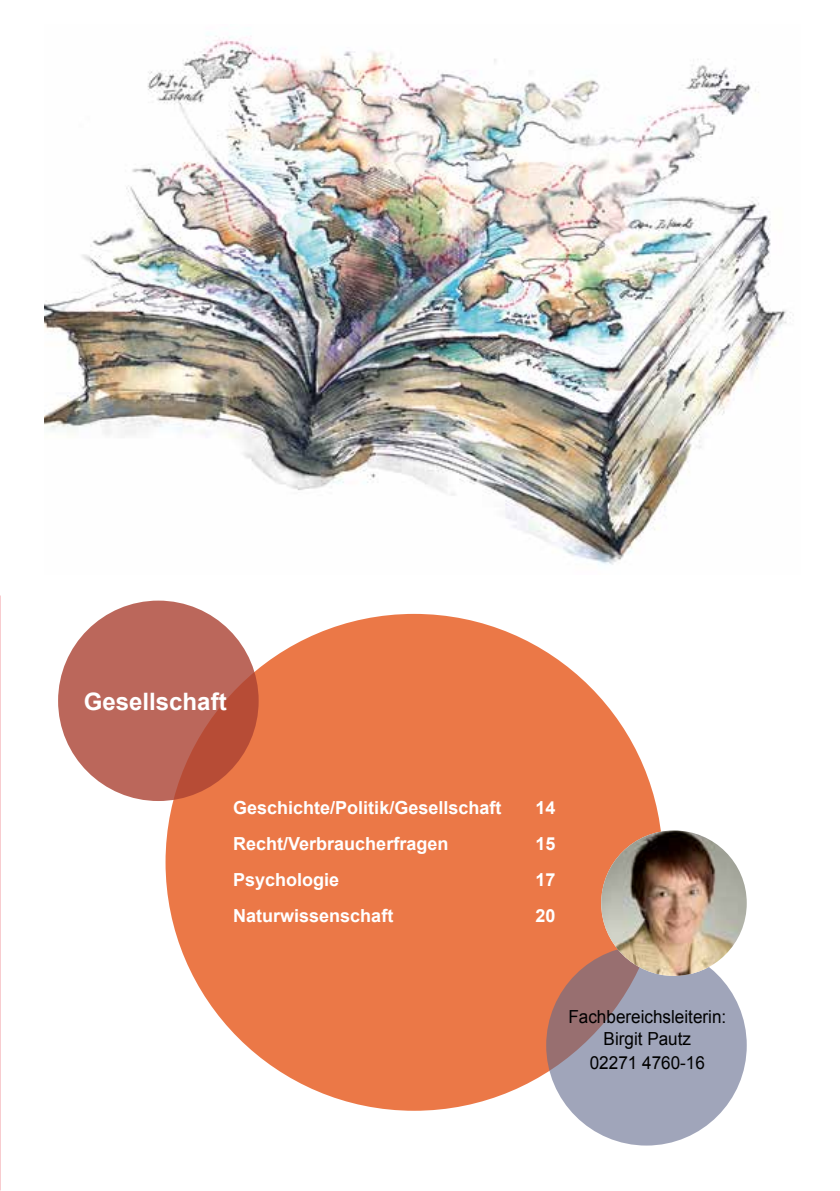
<style>
.page{position:relative;width:840px;height:1191px;background:#fff}
.page>*{position:absolute;margin:0;border:0;box-sizing:border-box;transform-origin:0 0}
.t1{font:700 24px "Arial";color:#fff}
.t2{font:700 18px "Arial";color:#fff}
.t3{font:18px/22px "Arial";color:#000;text-align:center;scale:.95 1}
</style>
<div class="page">
<img style="left:45px;top:33px;width:749px;height:532px">
<div style="left:165px;top:614px;width:497px;height:496px;background:#eb7847;border-radius:50%"></div>
<svg style="left:58px;top:600px;width:200px;height:201px;background:#ba6356"></svg>
<svg style="left:546px;top:945px;width:200px;height:200px;background:#9e9aac"></svg>
<img style="left:601px;top:830px;width:145px;height:146px;border-radius:73px">
<h1 class="t1" style="left:84px;top:684px;width:144px">Gesellschaft</h1>
<p class="t2" style="left:233px;top:794px;width:270px">Geschichte/Politik/Gesellschaft</p>
<p class="t2" style="left:535px;top:794px;width:22px">14</p>
<p class="t2" style="left:233px;top:830px;width:217px">Recht/Verbraucherfragen</p>
<p class="t2" style="left:535px;top:830px;width:22px">15</p>
<p class="t2" style="left:233px;top:866px;width:108px">Psychologie</p>
<p class="t2" style="left:535px;top:866px;width:22px">17</p>
<p class="t2" style="left:233px;top:902px;width:162px">Naturwissenschaft</p>
<p class="t2" style="left:535px;top:902px;width:22px">20</p>
<p class="t3" style="left:568px;top:1005px;width:168px">Fachbereichsleiterin:<br>Birgit Pautz</p>
<p class="t3" style="left:589px;top:1051px;width:123px">02271 4760-16</p>
</div>
